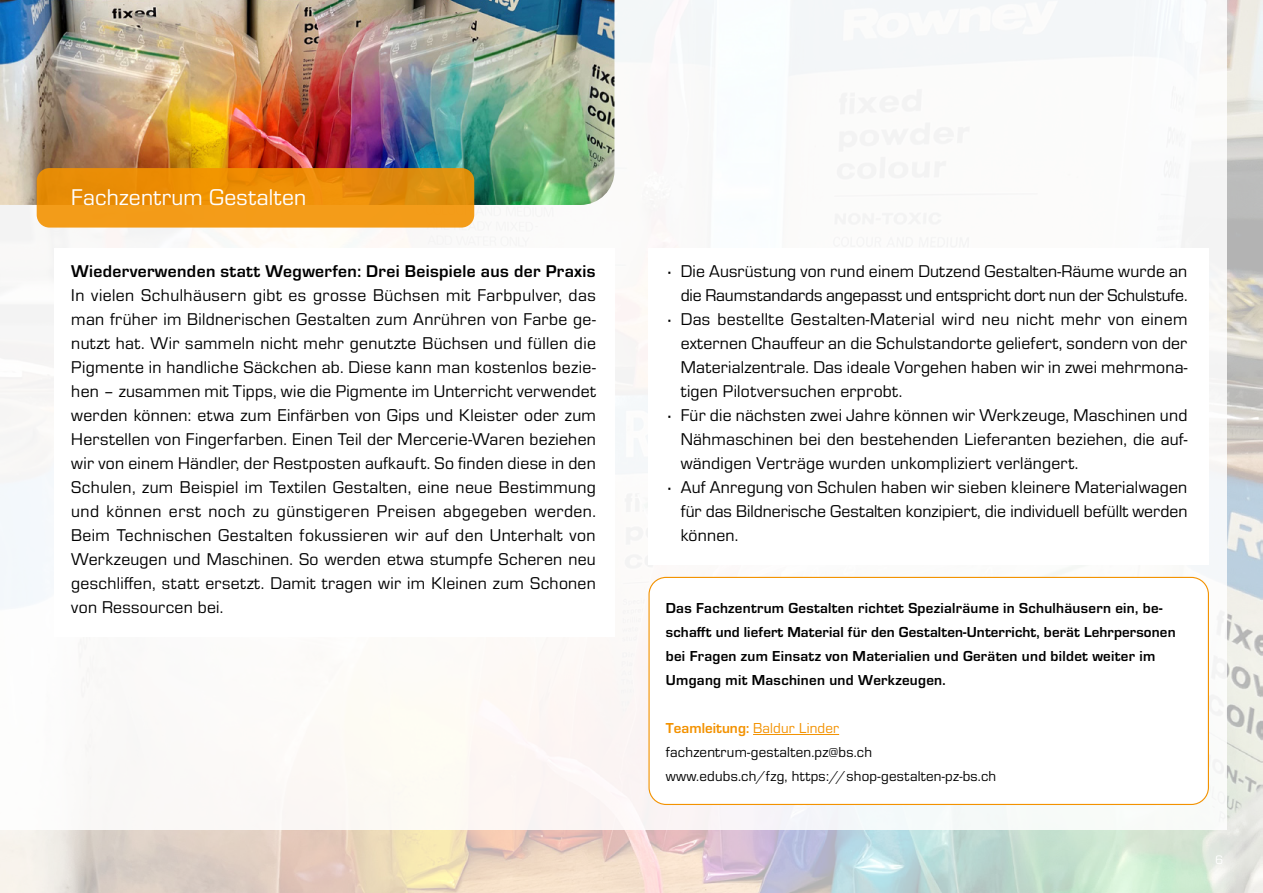
<style>
.page{position:relative;width:1263px;height:893px;background:#fff}
.page>*{position:absolute;margin:0;border:0;box-sizing:border-box;transform-origin:0 0}
.t1{font:23.7px "Eurostile";letter-spacing:.01em;color:#fff}
.t2{font:17.7px/24px "Eurostile";letter-spacing:.015em;color:#000;text-align:justify}
.t3{font:17.7px "Eurostile";letter-spacing:-.005em;color:#000}
.t4{font:700 17.7px "Eurostile";letter-spacing:.02em;color:#000}
.t5{font:700 15px/24px "Eurostile";letter-spacing:.02em;color:#000}
.t6{font:15px/24px "Eurostile";letter-spacing:.015em;color:#000}
.t7{font:12.75px "Eurostile";color:#fff}
.s1{font-weight:700}
.s2{font-weight:700;color:#f39200}
.s3{color:#f39200}
</style>
<div class="page">
<img style="left:0;top:0;width:1263px;height:893px">
<div style="left:0;top:0;width:1226px;height:829px;background:#fff"></div>
<img style="left:0;top:0;width:614px;height:205px">
<svg style="left:37px;top:168px;width:437px;height:60px;background:#ec930f"></svg>
<div style="left:648px;top:577px;width:561px;height:228px;border:1px solid #f39200;border-radius:17px"></div>
<hr style="left:753px;top:734px;width:86px;height:1px;background:#f39200">
<h1 class="t1" style="left:71px;top:181px;width:236px">Fachzentrum Gestalten</h1>
<p class="t4" style="left:71px;top:258px;width:526px">Wiederverwenden statt Wegwerfen: Drei Beispiele aus der Praxis</p>
<p class="t2" style="left:71px;top:282px;width:526px">In vielen Schulhäusern gibt es grosse Büchsen mit Farbpulver, das man früher im Bildnerischen Gestalten zum Anrühren von Farbe ge&shy;nutzt hat. Wir sammeln nicht mehr genutzte Büchsen und füllen die Pigmente in handliche Säckchen ab. Diese kann man kostenlos bezie&shy;hen – zusammen mit Tipps, wie die Pigmente im Unterricht verwendet werden können: etwa zum Einfärben von Gips und Kleister oder zum Herstellen von Fingerfarben. Einen Teil der Mercerie-Waren beziehen wir von einem Händler, der Restposten aufkauft. So finden diese in den Schulen, zum Beispiel im Textilen Gestalten, eine neue Bestimmung und können erst noch zu günstigeren Preisen abgegeben werden.<br>Beim Technischen Gestalten fokussieren wir auf den Unterhalt von Werkzeugen und Maschinen. So werden etwa stumpfe Scheren neu geschliffen, statt ersetzt. Damit tragen wir im Kleinen zum Schonen von Ressourcen bei.</p>
<p class="t2" style="left:666px;top:258px;width:523px"><span class="s1">·</span> Die Ausrüstung von rund einem Dutzend Gestalten-Räume wurde an</p>
<p class="t3" style="left:681px;top:283px;width:508px">die Raumstandards angepasst und entspricht dort nun der Schulstufe.</p>
<p class="t2" style="left:666px;top:306px;width:523px"><span class="s1">·</span> Das bestellte Gestalten-Material wird neu nicht mehr von einem</p>
<p class="t2" style="left:681px;top:330px;width:508px">externen Chauffeur an die Schulstandorte geliefert, sondern von der</p>
<p class="t2" style="left:681px;top:354px;width:508px">Materialzentrale. Das ideale Vorgehen haben wir in zwei mehrmona-</p>
<p class="t2" style="left:681px;top:378px;width:223px">tigen Pilotversuchen erprobt.</p>
<p class="t2" style="left:666px;top:402px;width:523px"><span class="s1">·</span> Für die nächsten zwei Jahre können wir Werkzeuge, Maschinen und</p>
<p class="t2" style="left:681px;top:426px;width:508px">Nähmaschinen bei den bestehenden Lieferanten beziehen, die auf-</p>
<p class="t2" style="left:681px;top:450px;width:399px">wändigen Verträge wurden unkompliziert verlängert.</p>
<p class="t2" style="left:666px;top:474px;width:523px"><span class="s1">·</span> Auf Anregung von Schulen haben wir sieben kleinere Materialwagen</p>
<p class="t2" style="left:681px;top:498px;width:508px">für das Bildnerische Gestalten konzipiert, die individuell befüllt werden</p>
<p class="t2" style="left:681px;top:522px;width:59px">können.</p>
<p class="t5" style="left:666px;top:595px;width:511px">Das Fachzentrum Gestalten richtet Spezialräume in Schulhäusern ein, be&shy;schafft und liefert Material für den Gestalten-Unterricht, berät Lehrpersonen bei Fragen zum Einsatz von Materialien und Geräten und bildet weiter im Umgang mit Maschinen und Werkzeugen.</p>
<p class="t6" style="left:666px;top:715px;width:332px"><span class="s2">Teamleitung:</span> <span class="s3">Baldur Linder </span>fachzentrum-gestalten.pz@bs.ch www.edubs.ch/fzg, https://shop-gestalten-pz-bs.ch</p>
<p class="t7" style="left:1215px;top:851px;width:9px">6</p>
</div>
